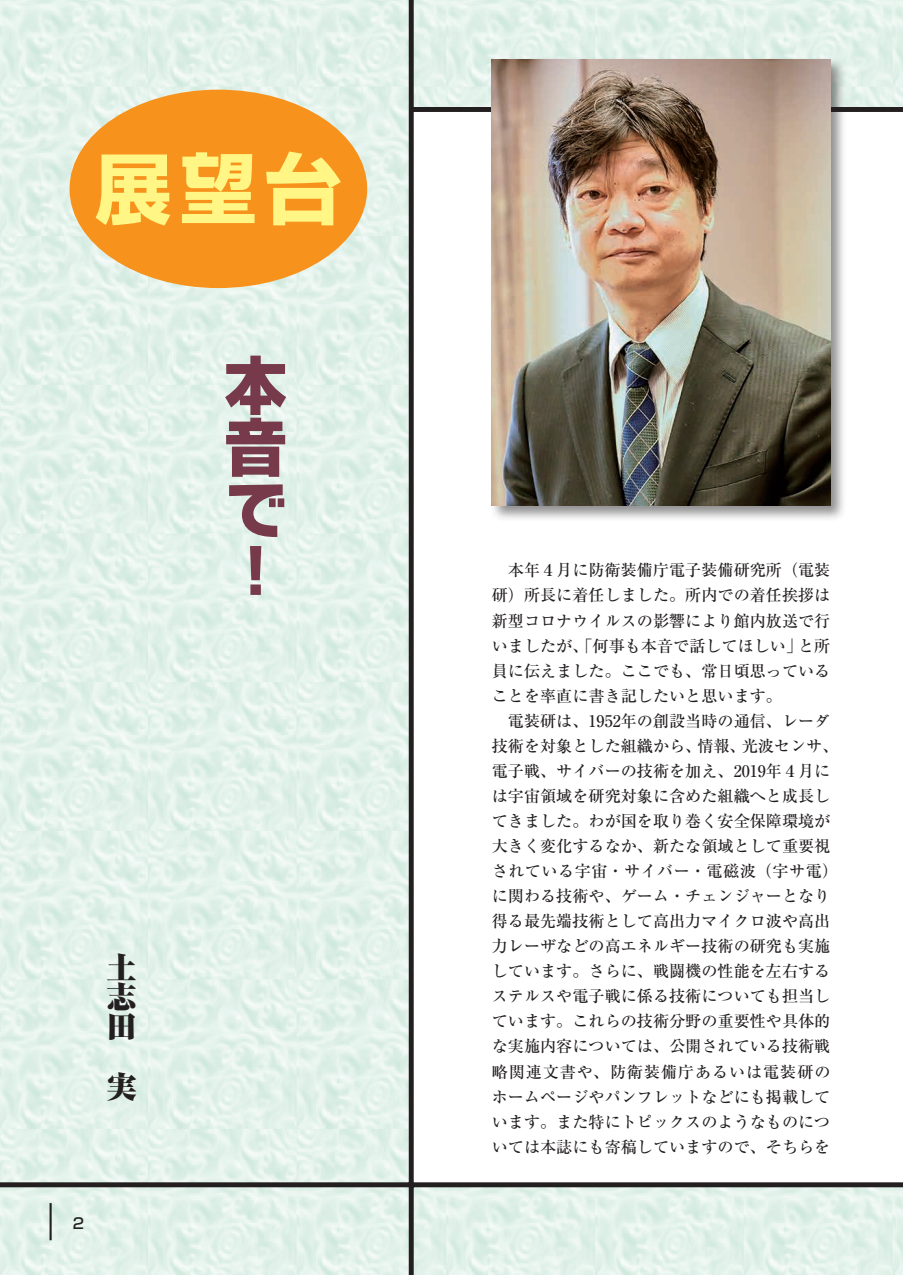
<style>
.page{position:relative;width:903px;height:1275px;background:#fff}
.page>*{position:absolute;margin:0;border:0;box-sizing:border-box;transform-origin:0 0}
.t1{font:76.83px "Shin Go Pr 6 Bold 90 pv RKSJ H";color:#fff685}
.t2{font:800 61.95px/61.9px "Shin Go Pr 6";color:#763a4a}
.t3{font:800 61.95px/61.9px "Typelabo N Std";color:#763a4a}
.t4{font:900 29.75px/29.8px "Ryumin Pr 6";color:#231f20;text-align:justify}
.t5{font:500 16.1px/25px "Ryumin Pr 6";color:#231f20;text-align:justify}
.t6{font:500 14.88px "Shin Go Pr 6";color:#231f20}
</style>
<div class="page">
<img style="left:0;top:0;width:903px;height:1275px">
<div style="left:411px;top:109px;width:492px;height:1076px;background:#fff"></div>
<div style="left:409px;top:0;width:5px;height:1275px;background:#231f20"></div>
<div style="left:411px;top:107px;width:492px;height:5px;background:#231f20"></div>
<div style="left:0;top:1182px;width:903px;height:5px;background:#231f20"></div>
<hr style="left:902px;top:92px;width:1px;height:1111px;background:#231f20">
<div style="left:70px;top:90px;width:297px;height:198px;background:#f7931d;border-radius:50%"></div>
<hr style="left:50px;top:1203px;width:2px;height:37px;background:#231f20">
<div style="left:489px;top:57px;width:358px;height:465px;background:#231f20;opacity:.5"></div>
<img style="left:492px;top:60px;width:338px;height:445px">
<h1 class="t1" style="left:95px;top:128px;width:249px">展望台</h1>
<h2 class="t2" style="left:225px;top:354px;width:63px">本音</h2>
<h2 class="t3" style="left:225px;top:473px;width:61px">で！</h2>
<h3 class="t4" style="left:107px;top:952px;width:31px">土志田</h3>
<h3 class="t4" style="left:107px;top:1071px;width:31px">実</h3>
<p class="t6" style="left:73px;top:1211px;width:13px">2</p>
<p class="t5" style="left:492px;top:557px;width:340px;text-indent:16px">本年４月に防衛装備庁電子装備研究所（電装研）所長に着任しました。所内での着任挨拶は新型コロナウイルスの影響により館内放送で行いましたが、「何事も本音で話してほしい」と所員に伝えました。ここでも、常日頃思っていることを率直に書き記したいと思います。</p>
<p class="t5" style="left:492px;top:707px;width:348px;text-align:center">電装研は、1952年の創設当時の通信、レーダ<br>技術を対象とした組織から、情報、光波センサ、電子戦、サイバーの技術を加え、2019年４月には宇宙領域を研究対象に含めた組織へと成長してきました。わが国を取り巻く安全保障環境が大きく変化するなか、新たな領域として重要視されている宇宙・サイバー・電磁波（宇サ電）に関わる技術や、ゲーム・チェンジャーとなり得る最先端技術として高出力マイクロ波や高出力レーザなどの高エネルギー技術の研究も実施しています。さらに、戦闘機の性能を左右するステルスや電子戦に係る技術についても担当しています。これらの技術分野の重要性や具体的な実施内容については、公開されている技術戦略関連文書や、防衛装備庁あるいは電装研のホームページやパンフレットなどにも掲載しています。また特にトピックスのようなものについては本誌にも寄稿していますので、そちらを</p>
</div>
